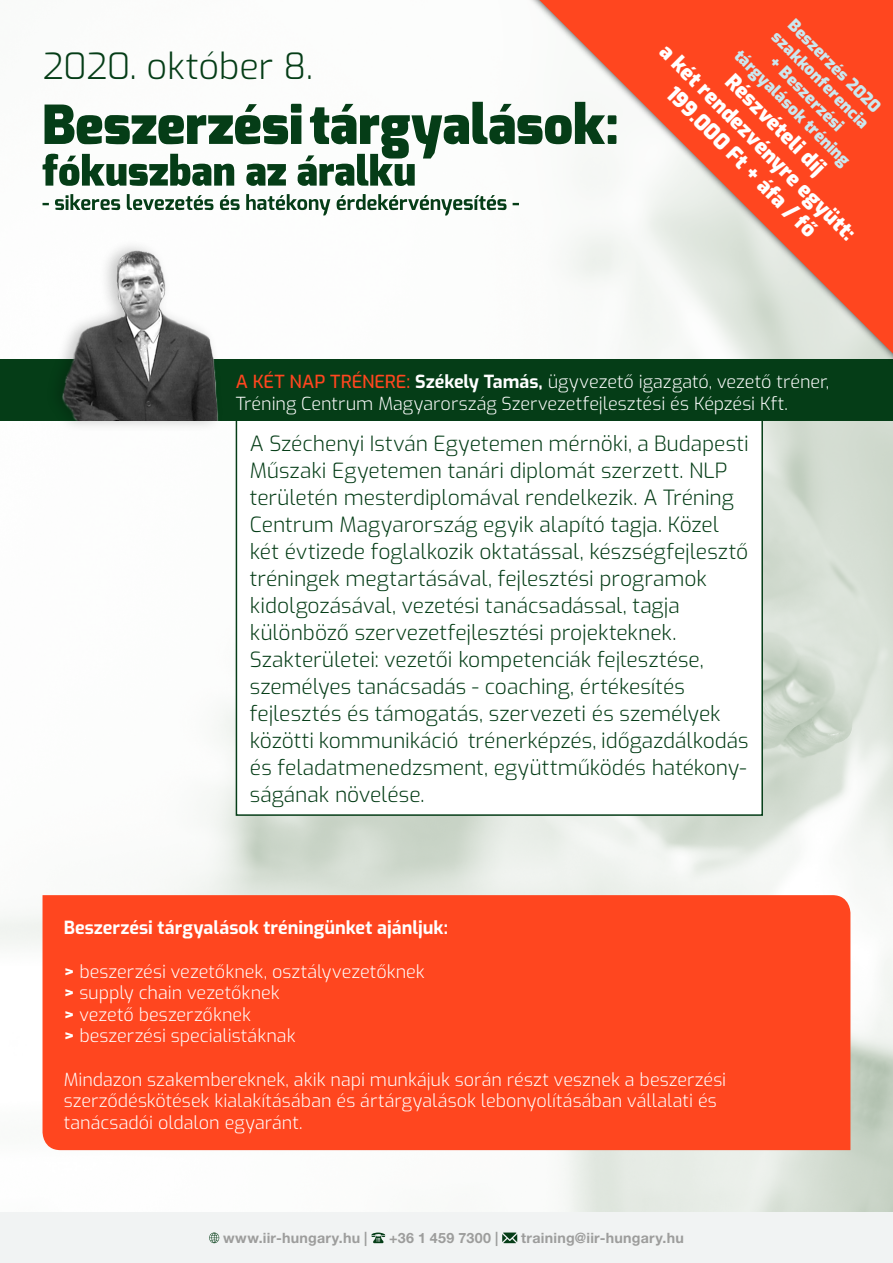
<style>
.page{position:relative;width:893px;height:1263px;background:#fff}
.page>*{position:absolute;margin:0;border:0;box-sizing:border-box;transform-origin:0 0}
.t1{font:300 36px "Exo";letter-spacing:-.015em;color:#053d17}
.t2{font:300 21px/27px "Exo";letter-spacing:-.005em;color:#053d17}
.t3{font:900 21px/25.2px "Exo";color:#fff;text-align:center}
.t4{font:300 18px/21.6px "Exo";color:#fff}
.t5{font:700 18px "Exo";color:#fff}
.t6{font:900 16.5px/19.8px "Exo";color:#cae8ef;text-align:center}
.t7{font:700 14.25px "Helvetica Neue LT Pro";letter-spacing:.015em;color:#9d9d9c}
.s1{font-weight:500;color:#ff461f}
.s2{font-weight:700}
</style>
<div class="page">
<img style="left:0;top:101px;width:893px;height:1112px">
<div style="left:236px;top:407px;width:526px;height:408px;background:#fff"></div>
<div style="left:0;top:1213px;width:893px;height:50px;background:#f1f3f3"></div>
<div style="left:0;top:359px;width:893px;height:61px;background:#053d17"></div>
<div style="left:45px;top:238px;width:179px;height:195px;background:#000;opacity:.23"></div>
<img style="left:55px;top:240px;width:170px;height:180px">
<svg style="left:43px;top:194px;width:445px;height:21px"></svg>
<svg style="left:43px;top:102px;width:445px;height:84px"></svg>
<div style="left:43px;top:895px;width:807px;height:255px;background:#ff461f"></div>
<svg style="left:209px;top:1232px;width:10px;height:11px"></svg>
<svg style="left:371px;top:1232px;width:14px;height:11px"></svg>
<svg style="left:502px;top:1232px;width:15px;height:11px"></svg>
<div style="left:488px;top:0;width:405px;height:432px;background:#000;opacity:.75"></div>
<svg style="left:539px;top:0;width:354px;height:354px;fill:#fc461f"></svg>
<h1 class="t1" style="left:43px;top:39px;width:272px">2020. október 8.</h1>
<p class="t6" style="left:787px;top:3px;width:158px;rotate:45deg">Beszerzés 2020 szakkonferencia<br>+ Beszerzési tárgyalások tréning</p>
<p class="t3" style="left:691px;top:20px;width:268px;rotate:45deg">Részvételi díj<br>a két rendezvényre együtt:<br>199.000 Ft + áfa / fő</p>
<p class="t4" style="left:236px;top:370px;width:595px"><span class="s1">A KÉT NAP TRÉNERE:</span> <span class="s2">Székely Tamás,</span> ügyvezető igazgató, vezető tréner,<br>Tréning Centrum Magyarország Szervezetfejlesztési és Képzési Kft.</p>
<p class="t2" style="left:250px;top:428px;width:500px">A Széchenyi István Egyetemen mérnöki, a Budapesti Műszaki Egyetemen tanári diplomát szerzett. NLP területén mesterdiplomával rendelkezik. A Tréning Centrum Magyarország egyik alapító tagja. Közel két évtizede foglalkozik oktatással, készségfejlesztő tréningek megtartásával, fejlesztési programok kidolgozásával, vezetési tanácsadással, tagja különböző szervezetfejlesztési projekteknek.<br>Szakterületei: vezetői kompetenciák fejlesztése, személyes tanácsadás - coaching, értékesítés fejlesztés és támogatás, szervezeti és személyek közötti kommunikáció trénerképzés, időgazdálkodás és feladatmenedzsment, együttműködés hatékony&shy;ságának növelése.</p>
<p class="t5" style="left:64px;top:914px;width:386px">Beszerzési tárgyalások tréningünket ajánljuk:</p>
<p class="t4" style="left:64px;top:959px;width:362px"><span class="s2">&gt;</span> beszerzési vezetőknek, osztályvezetőknek <span class="s2">&gt;</span> supply chain vezetőknek<br><span class="s2">&gt;</span> vezető beszerzőknek<br><span class="s2">&gt;</span> beszerzési specialistáknak</p>
<p class="t4" style="left:64px;top:1067px;width:664px">Mindazon szakembereknek, akik napi munkájuk során részt vesznek a beszerzési szerződéskötések kialakításában és ártárgyalások lebonyolításában vállalati és tanácsadói oldalon egyaránt.</p>
<p class="t7" style="left:223px;top:1229px;width:146px">www.iir-hungary.hu |</p>
<p class="t7" style="left:389px;top:1229px;width:111px">+36 1 459 7300 |</p>
<p class="t7" style="left:521px;top:1229px;width:164px">training@iir-hungary.hu</p>
</div>
